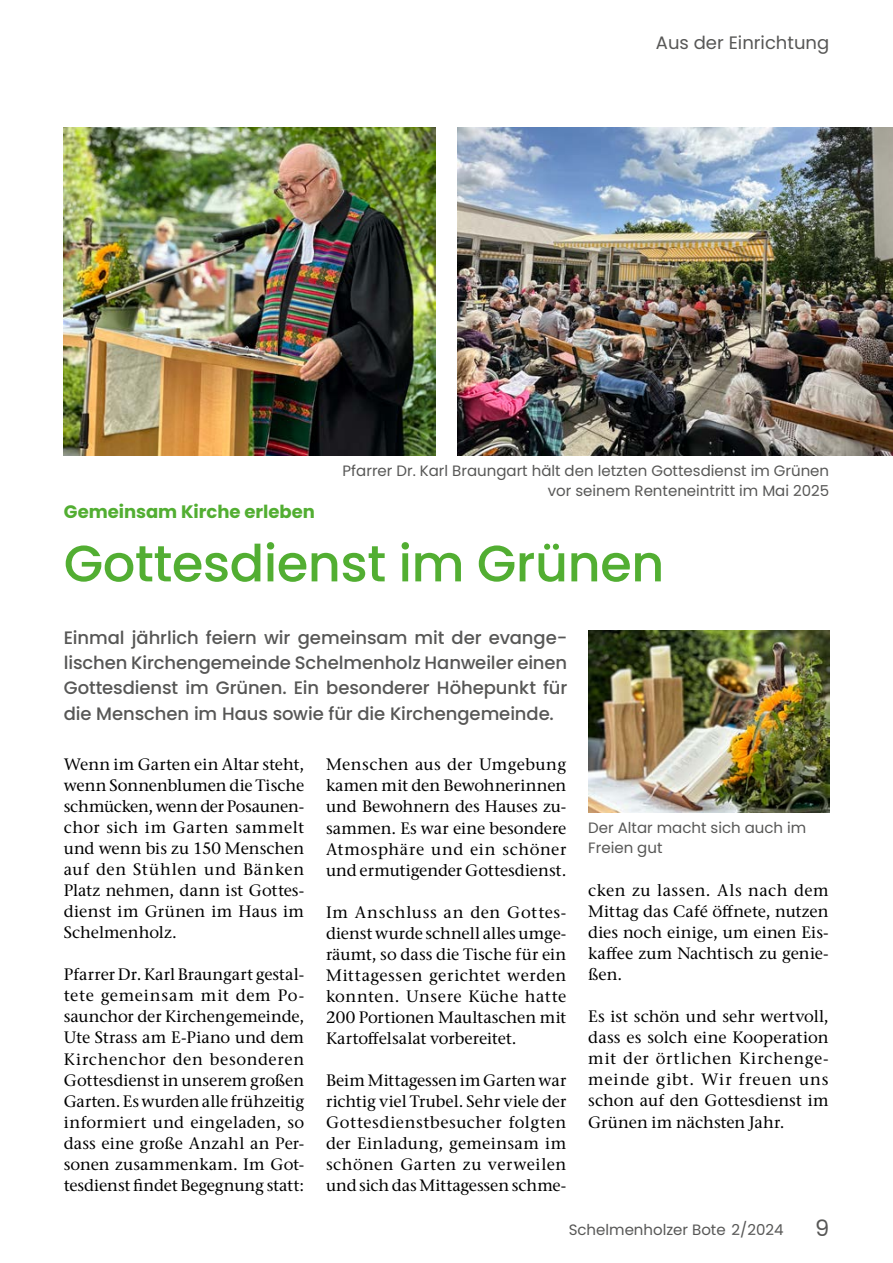
<style>
.page{position:relative;width:893px;height:1263px;background:#fff}
.page>*{position:absolute;margin:0;border:0;box-sizing:border-box;transform-origin:0 0}
.t1{font:500 51px "Poppins";letter-spacing:-.01em;color:#52ae32}
.t2{font:22.5px "Poppins";color:#575756}
.t3{font:500 18px/25.2px "Poppins";letter-spacing:-.005em;color:#575756;text-align:justify}
.t4{font:700 18px "Poppins";color:#52ae32}
.t5{font:18px "Poppins";color:#575756}
.t6{font:500 16.5px/21px "Stone Serif ITC Pro";letter-spacing:.005em;color:#000;text-align:justify}
.t7{font:15px/19.8px "Poppins";color:#575756;text-align:right}
</style>
<div class="page">
<img style="left:457px;top:128px;width:436px;height:327px">
<img style="left:588px;top:630px;width:241px;height:182px">
<img style="left:64px;top:128px;width:371px;height:327px">
<p class="t5" style="left:656px;top:32px;width:175px">Aus der Einrichtung</p>
<p class="t4" style="left:64px;top:502px;width:253px">Gemeinsam Kirche erleben</p>
<p class="t7" style="left:343px;top:461px;width:488px">Pfarrer Dr. Karl Braungart hält den letzten Gottesdienst im Grünen vor seinem Renteneintritt im Mai 2025</p>
<h1 class="t1" style="left:64px;top:534px;width:602px">Gottesdienst im Grünen</h1>
<p class="t3" style="left:64px;top:625px;width:505px">Einmal jährlich feiern wir gemeinsam mit der evange&shy;lischen Kirchengemeinde Schelmenholz Hanweiler einen Gottesdienst im Grünen. Ein besonderer Höhepunkt für die Menschen im Haus sowie für die Kirchengemeinde.</p>
<p class="t6" style="left:64px;top:754px;width:242px">Wenn im Garten ein Altar steht, wenn Sonnenblumen die Tische schmücken, wenn der Posaunen&shy;chor sich im Garten sammelt und wenn bis zu 150 Menschen auf den Stühlen und Bänken Platz nehmen, dann ist Gottes&shy;dienst im Grünen im Haus im Schelmenholz.</p>
<p class="t6" style="left:64px;top:964px;width:242px">Pfarrer Dr. Karl Braungart gestal&shy;tete gemeinsam mit dem Po&shy;saunchor der Kirchengemeinde, Ute Strass am E-Piano und dem Kirchenchor den besonderen Gottesdienst in unserem großen Garten. Es wurden alle frühzeitig informiert und eingeladen, so dass eine große Anzahl an Per&shy;sonen zusammenkam. Im Got&shy;tesdienst findet Begegnung statt:</p>
<p class="t6" style="left:326px;top:754px;width:242px">Menschen aus der Umgebung kamen mit den Bewohnerinnen und Bewohnern des Hauses zu&shy;sammen. Es war eine besondere Atmosphäre und ein schöner und ermutigender Gottesdienst.</p>
<p class="t6" style="left:326px;top:901px;width:242px">Im Anschluss an den Gottes&shy;dienst wurde schnell alles umge&shy;räumt, so dass die Tische für ein Mittagessen gerichtet werden konnten. Unsere Küche hatte 200 Portionen Maultaschen mit Kartoffelsalat vorbereitet.</p>
<p class="t6" style="left:326px;top:1069px;width:242px">Beim Mittagessen im Garten war richtig viel Trubel. Sehr viele der Gottesdienstbesucher folgten der Einladung, gemeinsam im schönen Garten zu verweilen und sich das Mittagessen schme-</p>
<p class="t7" style="left:588px;top:818px;width:220px;text-align:left">Der Altar macht sich auch im<br>Freien gut</p>
<p class="t6" style="left:588px;top:880px;width:242px">cken zu lassen. Als nach dem Mittag das Café öffnete, nutzen dies noch einige, um einen Eis&shy;kaffee zum Nachtisch zu genie&shy;ßen.</p>
<p class="t6" style="left:588px;top:1006px;width:242px">Es ist schön und sehr wertvoll, dass es solch eine Kooperation mit der örtlichen Kirchenge&shy;meinde gibt. Wir freuen uns schon auf den Gottesdienst im Grünen im nächsten Jahr.</p>
<p class="t7" style="left:569px;top:1220px;width:216px">Schelmenholzer Bote 2/2024</p>
<h2 class="t2" style="left:815px;top:1214px;width:16px">9</h2>
</div>
